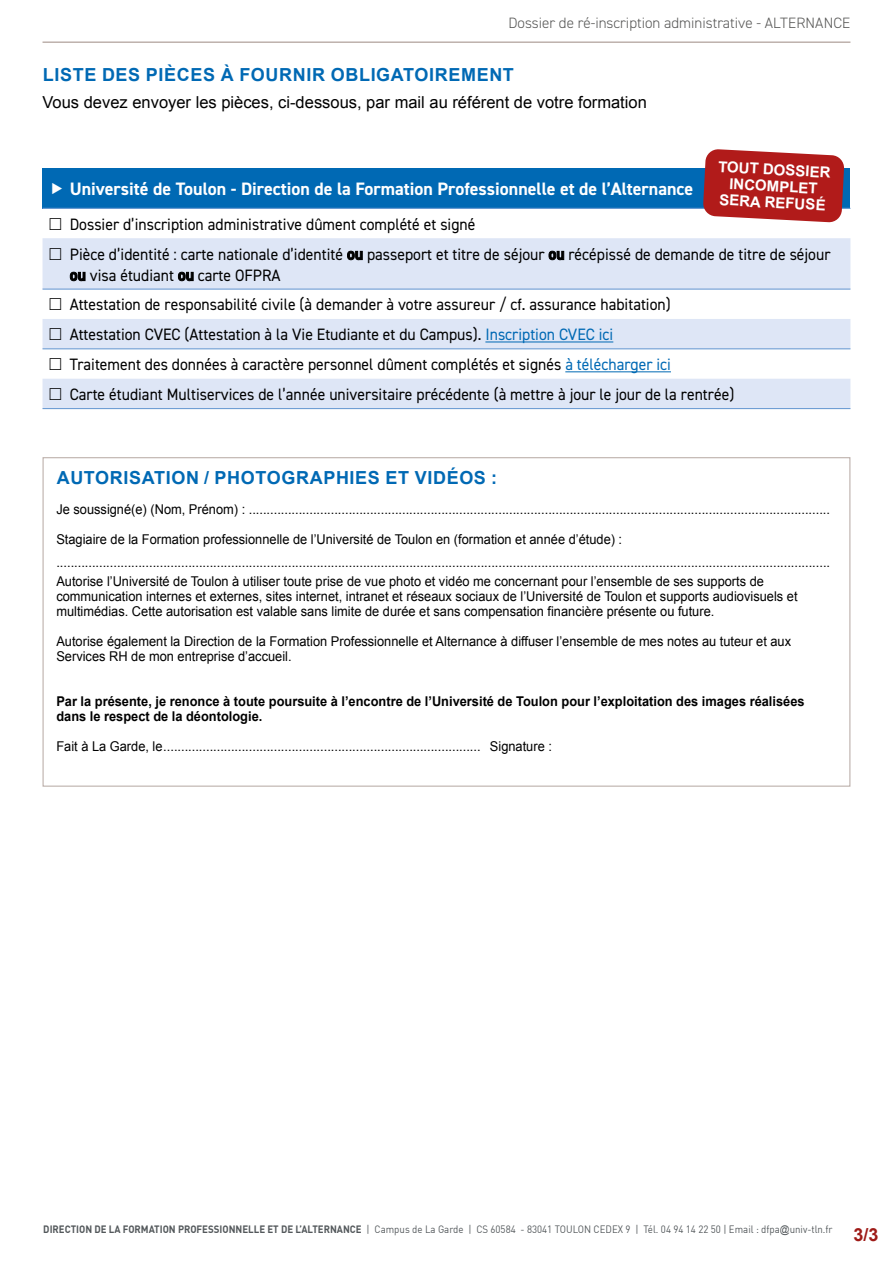
<style>
.page{position:relative;width:893px;height:1263px;background:#fff}
.page>*{position:absolute;margin:0;border:0;box-sizing:border-box;transform-origin:0 0}
.t1{font:700 18px "Arial";letter-spacing:.035em;color:#0069b4}
.t2{font:700 18px "DIN2014";color:#fff}
.t3{font:700 18px "Arial";color:#9e1a17}
.t4{font:16.5px/29.8px "DIN2014";color:#000;scale:.95 1}
.t5{font:16.5px "Arial";color:#000}
.t6{font:300 15px "DIN2014";color:#575756}
.t7{font:700 15px/16.5px "Arial";color:#fff;text-align:center}
.t8{font:13.5px/15px "Arial";color:#000;scale:.95 1}
.t9{font:700 13.5px/15px "Arial";color:#000;scale:.95 1}
.t10{font:10.5px "DIN Offc";color:#53585b;scale:.92 1}
.s1{font-weight:700}
.s2{color:#0069b4}
.s3{font-family:"Arial"}
</style>
<div class="page">
<div style="left:43px;top:168px;width:807px;height:40px;background:#0069b4"></div>
<svg style="left:43px;top:238px;width:807px;height:170px;fill:#dee6f6"></svg>
<hr style="left:43px;top:208px;width:807px;height:1px;background:#6f9ed4">
<hr style="left:43px;top:289px;width:807px;height:1px;background:#6f9ed4">
<hr style="left:43px;top:348px;width:807px;height:1px;background:#6f9ed4">
<hr style="left:43px;top:408px;width:807px;height:1px;background:#6f9ed4">
<hr style="left:485px;top:342px;width:128px;height:1px;background:#0069b4">
<hr style="left:565px;top:371px;width:106px;height:1px;background:#0069b4">
<svg style="left:703px;top:149px;width:141px;height:74px;background:#b83535"></svg>
<hr style="left:43px;top:41px;width:807px;height:2px;background:#bdb1ac">
<svg style="left:50px;top:247px;width:11px;height:13px"></svg>
<svg style="left:50px;top:298px;width:11px;height:12px"></svg>
<svg style="left:50px;top:328px;width:11px;height:12px"></svg>
<svg style="left:50px;top:358px;width:11px;height:12px"></svg>
<svg style="left:50px;top:388px;width:11px;height:12px"></svg>
<p class="t6" style="left:508px;top:13px;width:343px">Dossier de ré-inscription administrative - ALTERNANCE</p>
<h1 class="t1" style="left:43px;top:62px;width:473px">LISTE DES PIÈCES À FOURNIR OBLIGATOIREMENT</h1>
<p class="t5" style="left:43px;top:91px;width:606px">Vous devez envoyer les pièces, ci-dessous, par mail au référent de votre formation</p>
<p class="t7" style="left:719px;top:158px;width:114px;rotate:3deg">TOUT DOSSIER<br>INCOMPLET<br>SERA REFUSÉ</p>
<h1 class="t2" style="left:70px;top:177px;width:625px">Université de Toulon - Direction de la Formation Professionnelle et de l’Alternance</h1>
<p class="t4" style="left:70px;top:209px;width:802px">Dossier d’inscription administrative dûment complété et signé<br>Pièce d’identité : carte nationale d’identité <span class="s1">ou</span> passeport et titre de séjour <span class="s1">ou</span> récépissé de demande de titre de séjour</p>
<p class="t4" style="left:70px;top:260px;width:701px"><span class="s1">ou</span> visa étudiant <span class="s1">ou</span> carte OFPRA<br>Attestation de responsabilité civile (à demander à votre assureur / cf. assurance habitation)<br>Attestation CVEC (Attestation à la Vie Etudiante et du Campus). <span class="s2">Inscription CVEC ici<br></span>Traitement des données à caractère personnel dûment complétés et signés <span class="s2">à télécharger ici<br></span>Carte étudiant Multiservices de l’année universitaire précédente (à mettre à jour le jour de la rentrée)</p>
<h1 class="t1" style="left:57px;top:465px;width:442px">AUTORISATION / PHOTOGRAPHIES ET VIDÉOS :</h1>
<p class="t8" style="left:56px;top:501px;width:816px">Je soussigné(e) (Nom, Prénom) : ...................................................................................................................................................................</p>
<p class="t8" style="left:56px;top:527px;width:816px;line-height:23.5px">Stagiaire de la Formation professionnelle de l’Université de Toulon en (formation et année d’étude) : .........................................................................................................................................................................................................................</p>
<p class="t8" style="left:56px;top:574px;width:782px">Autorise l’Université de Toulon à utiliser toute prise de vue photo et vidéo me concernant pour l’ensemble de ses supports de communication internes et externes, sites internet, intranet et réseaux sociaux de l’Université de Toulon et supports audiovisuels et multimédias. Cette autorisation est valable sans limite de durée et sans compensation financière présente ou future.</p>
<p class="t8" style="left:56px;top:634px;width:775px">Autorise également la Direction de la Formation Professionnelle et Alternance à diffuser l’ensemble de mes notes au tuteur et aux<br>Services RH de mon entreprise d’accueil.</p>
<p class="t9" style="left:56px;top:694px;width:789px">Par la présente, je renonce à toute poursuite à l’encontre de l’Université de Toulon pour l’exploitation des images réalisées dans le respect de la déontologie.</p>
<p class="t8" style="left:56px;top:739px;width:523px">Fait à La Garde, le......................................................................................... Signature :</p>
<p class="t10" style="left:43px;top:1222px;width:859px"><span class="s1">DIRECTION DE LA FORMATION PROFESSIONNELLE ET DE L’ALTERNANCE</span> | Campus de La Garde | CS 60584 - 83041 TOULON CEDEX 9 | Tél. 04 94 14 22 50 | Email : dfpa<span class="s3">@</span>univ-tln.fr</p>
<h1 class="t3" style="left:853px;top:1222px;width:27px">3/3</h1>
</div>
